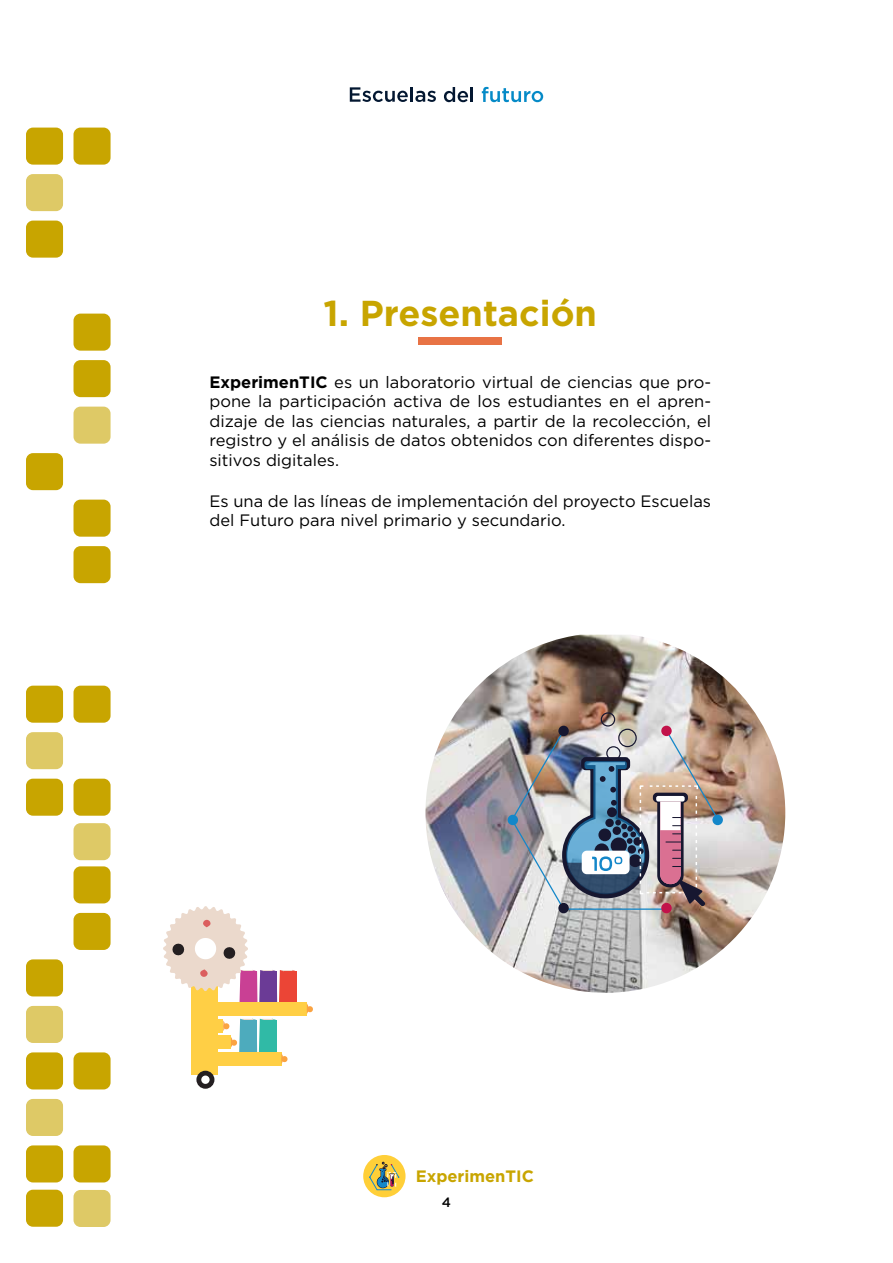
<style>
.page{position:relative;width:893px;height:1263px;background:#fff}
.page>*{position:absolute;margin:0;border:0;box-sizing:border-box;transform-origin:0 0}
.t1{font:700 36px "Gotham";color:#c8a500}
.t2{font:16.5px/19.5px "Gotham";color:#000;text-align:justify}
.t3{font:700 16.5px "Gotham";color:#c8a500}
.t4{font:500 13.5px "Gotham";color:#000}
.s1{font-weight:700}
</style>
<div class="page">
<div style="left:363px;top:1155px;width:43px;height:42px;background:#ffcf38;border-radius:50%"></div>
<svg style="left:369px;top:1162px;width:30px;height:28px"></svg>
<svg style="left:350px;top:87px;width:58px;height:15px"></svg>
<hr style="left:410px;top:87px;width:3px;height:15px;background:#031731">
<svg style="left:415px;top:91px;width:21px;height:11px"></svg>
<svg style="left:444px;top:87px;width:29px;height:15px"></svg>
<svg style="left:482px;top:87px;width:61px;height:15px"></svg>
<div style="left:74px;top:823px;width:37px;height:37px;background:#dec966;border-radius:7px"></div>
<div style="left:74px;top:779px;width:37px;height:37px;background:#c8a500;border-radius:7px"></div>
<div style="left:26px;top:779px;width:37px;height:37px;background:#c8a500;border-radius:7px"></div>
<div style="left:26px;top:732px;width:37px;height:37px;background:#dec966;border-radius:7px"></div>
<div style="left:74px;top:686px;width:37px;height:37px;background:#c8a500;border-radius:7px"></div>
<div style="left:26px;top:686px;width:37px;height:37px;background:#c8a500;border-radius:7px"></div>
<div style="left:74px;top:546px;width:37px;height:37px;background:#c8a500;border-radius:7px"></div>
<div style="left:74px;top:500px;width:37px;height:37px;background:#c8a500;border-radius:7px"></div>
<div style="left:74px;top:1190px;width:37px;height:37px;background:#dec966;border-radius:7px"></div>
<div style="left:74px;top:1145px;width:37px;height:37px;background:#c8a500;border-radius:7px"></div>
<div style="left:26px;top:1145px;width:37px;height:37px;background:#c8a500;border-radius:7px"></div>
<div style="left:26px;top:1099px;width:37px;height:37px;background:#dec966;border-radius:7px"></div>
<div style="left:26px;top:1190px;width:37px;height:37px;background:#c8a500;border-radius:7px"></div>
<div style="left:74px;top:1052px;width:37px;height:37px;background:#c8a500;border-radius:7px"></div>
<div style="left:26px;top:1052px;width:37px;height:37px;background:#c8a500;border-radius:7px"></div>
<div style="left:26px;top:1006px;width:37px;height:37px;background:#dec966;border-radius:7px"></div>
<div style="left:26px;top:959px;width:37px;height:37px;background:#c8a500;border-radius:7px"></div>
<div style="left:74px;top:913px;width:37px;height:37px;background:#c8a500;border-radius:7px"></div>
<div style="left:74px;top:866px;width:37px;height:37px;background:#c8a500;border-radius:7px"></div>
<div style="left:26px;top:453px;width:37px;height:37px;background:#c8a500;border-radius:7px"></div>
<div style="left:74px;top:407px;width:37px;height:37px;background:#dec966;border-radius:7px"></div>
<div style="left:74px;top:360px;width:37px;height:37px;background:#c8a500;border-radius:7px"></div>
<div style="left:74px;top:314px;width:37px;height:37px;background:#c8a500;border-radius:7px"></div>
<div style="left:26px;top:221px;width:37px;height:37px;background:#c8a500;border-radius:7px"></div>
<div style="left:26px;top:174px;width:37px;height:37px;background:#dec966;border-radius:7px"></div>
<div style="left:74px;top:128px;width:37px;height:37px;background:#c8a500;border-radius:7px"></div>
<div style="left:26px;top:128px;width:37px;height:37px;background:#c8a500;border-radius:7px"></div>
<img style="left:425px;top:635px;width:360px;height:358px">
<div style="left:419px;top:337px;width:83px;height:8px;background:#e87345"></div>
<div style="left:191px;top:983px;width:27px;height:92px;background:#ffcf45"></div>
<svg style="left:163px;top:906px;width:134px;height:96px"></svg>
<div style="left:196px;top:1071px;width:18px;height:18px;background:#241f21;border-radius:50%"></div>
<div style="left:201px;top:1075px;width:9px;height:9px;background:#fff;border-radius:50%"></div>
<div style="left:214px;top:1002px;width:93px;height:14px;background:#ffcf45"></div>
<svg style="left:306px;top:1004px;width:7px;height:10px"></svg>
<div style="left:208px;top:1019px;width:15px;height:14px;background:#ffcf45"></div>
<div style="left:209px;top:1035px;width:22px;height:14px;background:#ffcf45"></div>
<div style="left:209px;top:1051px;width:72px;height:14px;background:#ffcf45"></div>
<svg style="left:223px;top:1018px;width:65px;height:46px"></svg>
<div style="left:508px;top:815px;width:10px;height:10px;background:#1487c9;border-radius:50%"></div>
<div style="left:712px;top:815px;width:11px;height:10px;background:#1487c9;border-radius:50%"></div>
<div style="left:558px;top:903px;width:11px;height:10px;background:#171730;border-radius:50%"></div>
<div style="left:661px;top:903px;width:11px;height:10px;background:#c2124a;border-radius:50%"></div>
<img style="left:511px;top:712px;width:209px;height:198px">
<h1 class="t1" style="left:324px;top:289px;width:275px">1. Presentación</h1>
<p class="t2" style="left:209px;top:372px;width:503px"><span class="s1">ExperimenTIC</span> es un laboratorio virtual de ciencias que pro&shy;pone la participación activa de los estudiantes en el apren&shy;dizaje de las ciencias naturales, a partir de la recolección, el registro y el análisis de datos obtenidos con diferentes dispo&shy;sitivos digitales.</p>
<p class="t2" style="left:209px;top:491px;width:503px">Es una de las líneas de implementación del proyecto Escuelas del Futuro para nivel primario y secundario.</p>
<p class="t3" style="left:416px;top:1165px;width:120px">ExperimenTIC</p>
<p class="t4" style="left:442px;top:1193px;width:11px">4</p>
</div>
